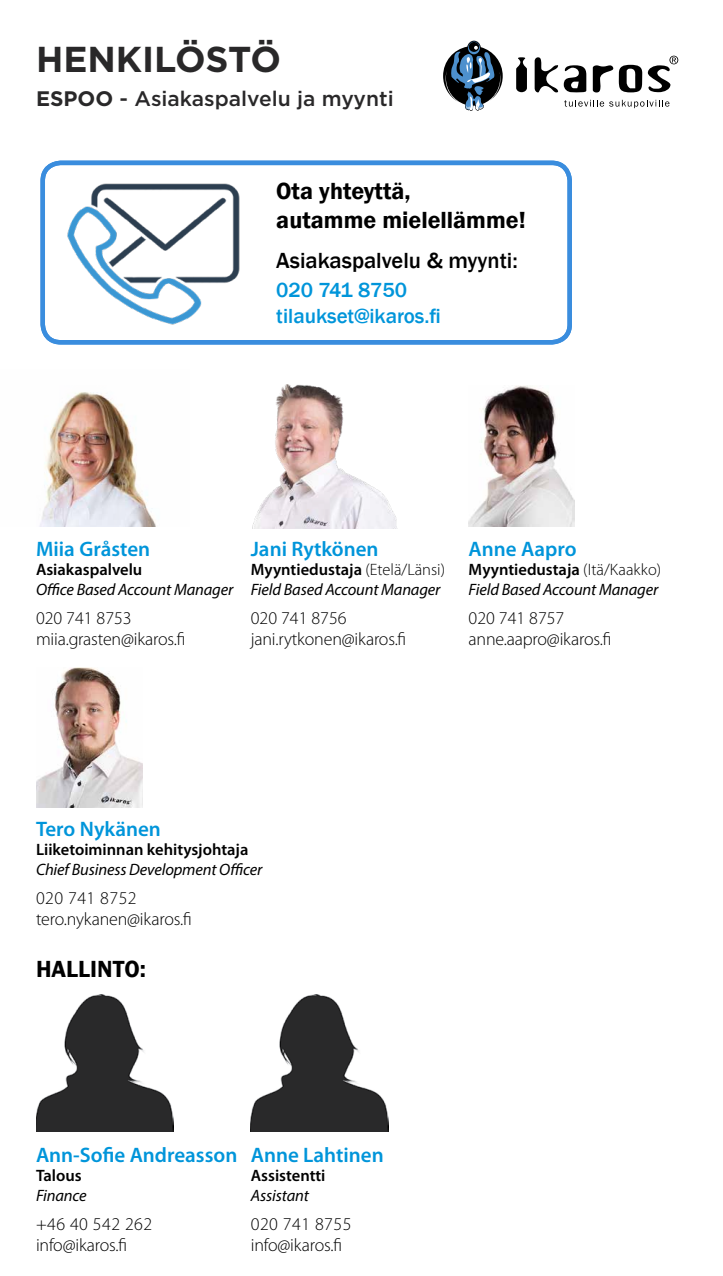
<style>
.page{position:relative;width:723px;height:1276px;background:#fff}
.page>*{position:absolute;margin:0;border:0;box-sizing:border-box;transform-origin:0 0}
.t1{font:700 36px "Gotham";color:#292829}
.t2{font:600 24px/28.8px "Franklin Gothic";color:#000}
.t3{font:500 22.5px "Franklin Gothic";color:#000}
.t4{font:600 21px "Myriad Pro";color:#0095da}
.t5{font:500 21px/25.2px "Franklin Gothic";color:#0095da}
.t6{font:500 21px "Gotham";color:#292829}
.t7{font:300 18px/21.1px "Myriad Pro";letter-spacing:-.01em;color:#000}
.t8{font:300 18px/21.1px "Myriad Pro";letter-spacing:.015em;color:#000}
.t9{font:italic 16.5px/19.8px "Myriad Pro";letter-spacing:-.01em;color:#000}
.t10{font:600 16.5px "Myriad Pro";color:#000}
.s1{font-weight:700}
.s2{font-weight:600;font-style:normal}
.s3{font-weight:300;font-style:normal}
</style>
<div class="page">
<svg style="left:516px;top:57px;width:11px;height:35px"></svg>
<svg style="left:535px;top:57px;width:23px;height:35px"></svg>
<svg style="left:564px;top:65px;width:22px;height:28px"></svg>
<svg style="left:593px;top:65px;width:20px;height:27px"></svg>
<svg style="left:619px;top:65px;width:23px;height:27px"></svg>
<svg style="left:443px;top:41px;width:60px;height:70px"></svg>
<svg style="left:648px;top:56px;width:30px;height:36px"></svg>
<svg style="left:564px;top:100px;width:105px;height:8px"></svg>
<img style="left:36px;top:667px;width:106px;height:140px">
<img style="left:469px;top:386px;width:106px;height:140px">
<img style="left:40px;top:392px;width:116px;height:134px">
<img style="left:36px;top:994px;width:138px;height:137px">
<img style="left:251px;top:994px;width:137px;height:137px">
<div style="left:40px;top:161px;width:532px;height:183px;border:4px solid #3a8dde;border-radius:18px"></div>
<img style="left:59px;top:160px;width:188px;height:165px">
<img style="left:252px;top:384px;width:146px;height:145px">
<h1 class="t1" style="left:36px;top:35px;width:246px">HENKILÖSTÖ</h1>
<p class="t6" style="left:36px;top:85px;width:359px"><span class="s1">ESPOO</span> - Asiakaspalvelu ja myynti</p>
<h2 class="t2" style="left:276px;top:177px;width:251px">Ota yhteyttä,<br>autamme mielellämme!</h2>
<h3 class="t3" style="left:276px;top:247px;width:243px">Asiakaspalvelu &amp; myynti:</h3>
<p class="t5" style="left:276px;top:278px;width:166px">020 741 8750 tilaukset@ikaros.fi</p>
<p class="t4" style="left:36px;top:535px;width:116px">Miia Gråsten</p>
<p class="t10" style="left:36px;top:559px;width:108px">Asiakaspalvelu</p>
<p class="t9" style="left:36px;top:579px;width:199px">Office Based Account Manager</p>
<p class="t7" style="left:36px;top:607px;width:151px">020 741 8753 miia.grasten@ikaros.fi</p>
<p class="t4" style="left:251px;top:535px;width:129px">Jani Rytkönen</p>
<p class="t9" style="left:251px;top:559px;width:196px"><span class="s2">Myyntiedustaja</span> <span class="s3">(Etelä/Länsi)<br></span>Field Based Account Manager</p>
<p class="t7" style="left:251px;top:607px;width:157px">020 741 8756 jani.rytkonen@ikaros.fi</p>
<p class="t4" style="left:469px;top:535px;width:109px">Anne Aapro</p>
<p class="t9" style="left:469px;top:559px;width:194px"><span class="s2">Myyntiedustaja</span> <span class="s3">(Itä/Kaakko)<br></span>Field Based Account Manager</p>
<p class="t7" style="left:469px;top:607px;width:144px">020 741 8757 anne.aapro@ikaros.fi</p>
<p class="t4" style="left:36px;top:815px;width:126px">Tero Nykänen</p>
<p class="t10" style="left:36px;top:839px;width:214px">Liiketoiminnan kehitysjohtaja</p>
<p class="t9" style="left:36px;top:859px;width:228px">Chief Business Development Officer</p>
<p class="t7" style="left:36px;top:887px;width:157px">020 741 8752 tero.nykanen@ikaros.fi</p>
<h2 class="t2" style="left:36px;top:955px;width:111px">HALLINTO:</h2>
<p class="t4" style="left:36px;top:1141px;width:203px">Ann-Sofie Andreasson</p>
<p class="t10" style="left:36px;top:1165px;width:47px">Talous</p>
<p class="t9" style="left:36px;top:1185px;width:52px">Finance</p>
<p class="t7" style="left:36px;top:1213px;width:118px">+46 40 542 262 info@ikaros.fi</p>
<p class="t4" style="left:251px;top:1141px;width:134px">Anne Lahtinen</p>
<p class="t10" style="left:251px;top:1165px;width:76px">Assistentti</p>
<p class="t9" style="left:251px;top:1185px;width:60px">Assistant</p>
<p class="t8" style="left:251px;top:1213px;width:102px">020 741 8755 info@ikaros.fi</p>
</div>
